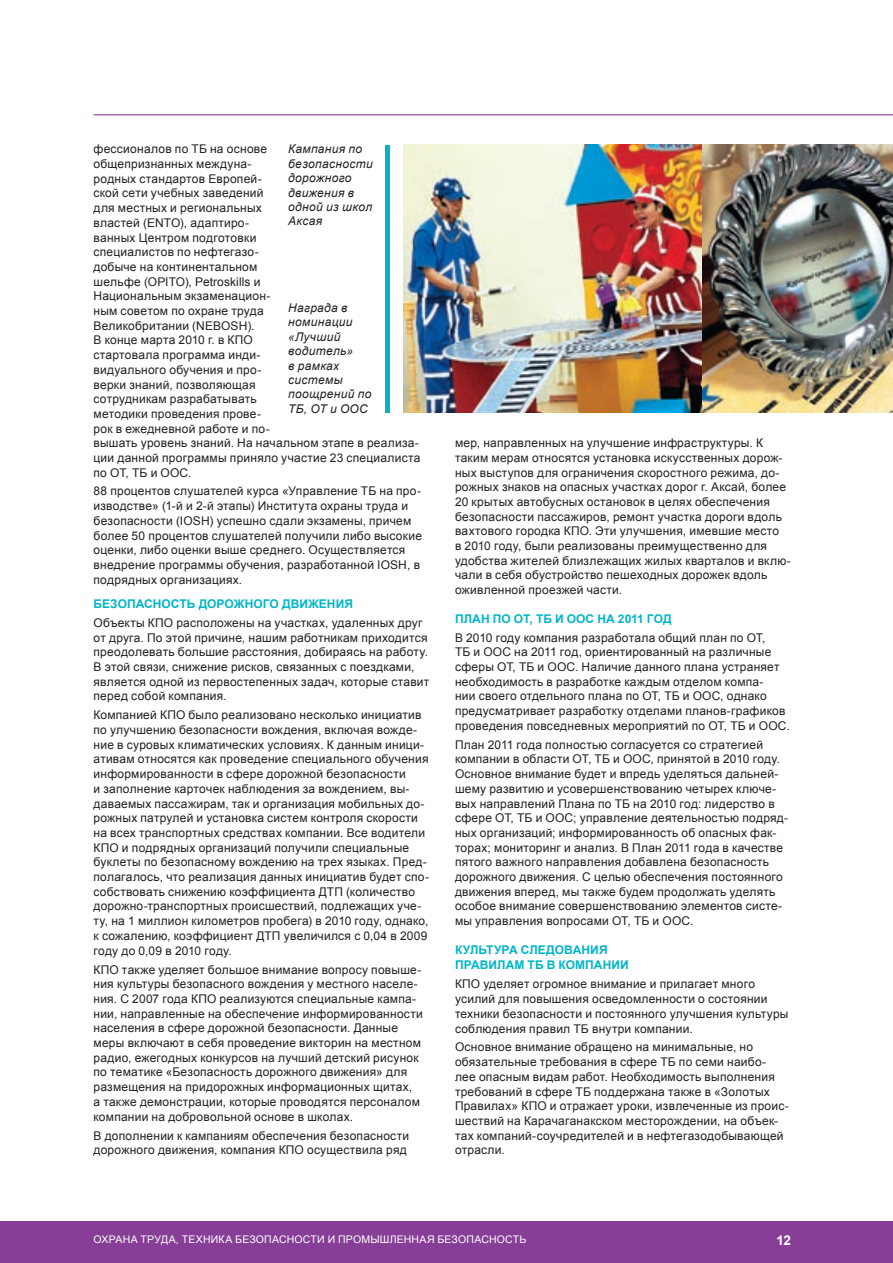
<style>
.page{position:relative;width:893px;height:1263px;background:#fff}
.page>*{position:absolute;margin:0;border:0;box-sizing:border-box;transform-origin:0 0}
.t1{font:700 13.5px "Arial";color:#fff}
.Body{font:12px/14.7px "Arial";letter-spacing:.02em;color:#231f20}
.Podpis{font:italic 12px/14.4px "Arial";letter-spacing:.025em;color:#231f20}
.Subhead_2{font:700 12px/15.8px "Arial";letter-spacing:.005em;color:#00b5c8}
.Colontitul{font:10.5px "Arial";letter-spacing:.015em;color:#fff}
.Colontitul-2{font:10.5px "Arial";letter-spacing:.035em;color:#fff}
</style>
<div class="page">
<hr style="left:0;top:0;width:1px;height:1263px;background:#231f20">
<div style="left:0;top:1222px;width:893px;height:41px;background:#873e97"></div>
<hr style="left:94px;top:114px;width:799px;height:1px;background:#873e97">
<hr style="left:385px;top:145px;width:4px;height:268px;background:#00b5c8">
<img style="left:403px;top:145px;width:300px;height:268px">
<img style="left:703px;top:145px;width:190px;height:268px">
<p class="Body" style="left:94px;top:142px;width:178px">фессионалов по ТБ на основе общепризнанных междуна&shy;родных стандартов Европей&shy;ской сети учебных заведений для местных и региональных властей (ENTO), адаптиро&shy;ванных Центром подготовки специалистов по нефтегазо&shy;добыче на континентальном шельфе (OPITO), Petroskills и<br>Национальным экзаменацион&shy;ным советом по охране труда<br>Великобритании (NEBOSH).<br>В конце марта 2010 г. в КПО стартовала программа инди&shy;видуального обучения и про&shy;верки знаний, позволяющая сотрудникам разрабатывать методики проведения прове&shy;рок в ежедневной работе и по-</p>
<p class="Podpis" style="left:288px;top:142px;width:86px">Кампания по безопасности дорожного движения в одной из школ<br>Аксая</p>
<p class="Podpis" style="left:288px;top:301px;width:85px">Награда в номинации «Лучший водитель»<br>в рамках системы поощрений по<br>ТБ, ОТ и ООС</p>
<p class="Body" style="left:94px;top:436px;width:328px">вышать уровень знаний. На начальном этапе в реализа&shy;ции данной программы приняло участие 23 специалиста по ОТ, ТБ и ООС.</p>
<p class="Body" style="left:94px;top:484px;width:330px">88 процентов слушателей курса «Управление ТБ на про&shy;изводстве» (1-й и 2-й этапы) Института охраны труда и безопасности (IOSH) успешно сдали экзамены, причем более 50 процентов слушателей получили либо высокие оценки, либо оценки выше среднего. Осуществляется внедрение программы обучения, разработанной IOSH, в подрядных организациях.</p>
<p class="Subhead_2" style="left:94px;top:596px;width:261px">БЕЗОПАСНОСТЬ ДОРОЖНОГО ДВИЖЕНИЯ</p>
<p class="Body" style="left:94px;top:615px;width:337px">Объекты КПО расположены на участках, удаленных друг от друга. По этой причине, нашим работникам приходится преодолевать большие расстояния, добираясь на работу.<br>В этой связи, снижение рисков, связанных с поездками, является одной из первостепенных задач, которые ставит перед собой компания.</p>
<p class="Body" style="left:94px;top:708px;width:337px">Компанией КПО было реализовано несколько инициатив по улучшению безопасности вождения, включая вожде&shy;ние в суровых климатических условиях. К данным иници&shy;ативам относятся как проведение специального обучения информированности в сфере дорожной безопасности<br>и заполнение карточек наблюдения за вождением, вы&shy;даваемых пассажирам, так и организация мобильных до&shy;рожных патрулей и установка систем контроля скорости на всех транспортных средствах компании. Все водители КПО и подрядных организаций получили специальные буклеты по безопасному вождению на трех языках. Пред&shy;полагалось, что реализация данных инициатив будет спо&shy;собствовать снижению коэффициента ДТП (количество дорожно-транспортных происшествий, подлежащих уче&shy;ту, на 1 миллион километров пробега) в 2010 году, однако, к сожалению, коэффициент ДТП увеличился с 0,04 в 2009 году до 0,09 в 2010 году.</p>
<p class="Body" style="left:94px;top:962px;width:331px">КПО также уделяет большое внимание вопросу повыше&shy;ния культуры безопасного вождения у местного населе&shy;ния. С 2007 года КПО реализуются специальные кампа&shy;нии, направленные на обеспечение информированности населения в сфере дорожной безопасности. Данные меры включают в себя проведение викторин на местном радио, ежегодных конкурсов на лучший детский рисунок по тематике «Безопасность дорожного движения» для размещения на придорожных информационных щитах,<br>а также демонстрации, которые проводятся персоналом компании на добровольной основе в школах.</p>
<p class="Body" style="left:94px;top:1128px;width:317px">В дополнении к кампаниям обеспечения безопасности дорожного движения, компания КПО осуществила ряд</p>
<p class="Body" style="left:455px;top:436px;width:337px">мер, направленных на улучшение инфраструктуры. К таким мерам относятся установка искусственных дорож&shy;ных выступов для ограничения скоростного режима, до&shy;рожных знаков на опасных участках дорог г. Аксай, более 20 крытых автобусных остановок в целях обеспечения безопасности пассажиров, ремонт участка дороги вдоль вахтового городка КПО. Эти улучшения, имевшие место<br>в 2010 году, были реализованы преимущественно для удобства жителей близлежащих жилых кварталов и вклю&shy;чали в себя обустройство пешеходных дорожек вдоль оживленной проезжей части.</p>
<p class="Subhead_2" style="left:455px;top:611px;width:218px">ПЛАН ПО ОТ, ТБ и ООС НА 2011 ГОД</p>
<p class="Body" style="left:455px;top:630px;width:336px">В 2010 году компания разработала общий план по ОТ,<br>ТБ и ООС на 2011 год, ориентированный на различные сферы ОТ, ТБ и ООС. Наличие данного плана устраняет необходимость в разработке каждым отделом компа-<br>нии своего отдельного плана по ОТ, ТБ и ООС, однако предусматривает разработку отделами планов-графиков проведения повседневных мероприятий по ОТ, ТБ и ООС.</p>
<p class="Body" style="left:455px;top:737px;width:335px">План 2011 года полностью согласуется со стратегией компании в области ОТ, ТБ и ООС, принятой в 2010 году.<br>Основное внимание будет и впредь уделяться дальней&shy;шему развитию и усовершенствованию четырех ключе&shy;вых направлений Плана по ТБ на 2010 год: лидерство в сфере ОТ, ТБ и ООС; управление деятельностью подряд&shy;ных организаций; информированность об опасных фак&shy;торах; мониторинг и анализ. В План 2011 года в качестве пятого важного направления добавлена безопасность дорожного движения. С целью обеспечения постоянного движения вперед, мы также будем продолжать уделять особое внимание совершенствованию элементов систе&shy;мы управления вопросами ОТ, ТБ и ООС.</p>
<p class="Subhead_2" style="left:455px;top:942px;width:175px">КУЛЬТУРА СЛЕДОВАНИЯ<br>ПРАВИЛАМ ТБ В КОМПАНИИ</p>
<p class="Body" style="left:455px;top:977px;width:335px">КПО уделяет огромное внимание и прилагает много усилий для повышения осведомленности о состоянии техники безопасности и постоянного улучшения культуры соблюдения правил ТБ внутри компании.</p>
<p class="Body" style="left:455px;top:1040px;width:335px">Основное внимание обращено на минимальные, но обязательные требования в сфере ТБ по семи наибо&shy;лее опасным видам работ. Необходимость выполнения требований в сфере ТБ поддержана также в «Золотых Правилах» КПО и отражает уроки, извлеченные из проис&shy;шествий на Карачаганакском месторождении, на объек&shy;тах компаний-соучредителей и в нефтегазодобывающей отрасли.</p>
<p class="Colontitul" style="left:94px;top:1232px;width:24px">Охрана</p>
<p class="Colontitul-2" style="left:141px;top:1232px;width:118px">труда, техника безопасност</p>
<p class="Colontitul" style="left:317px;top:1232px;width:30px">и и про</p>
<p class="Colontitul" style="left:361px;top:1232px;width:51px">мышленная</p>
<p class="Colontitul" style="left:438px;top:1232px;width:23px">безопасност</p>
<p class="Colontitul" style="left:519px;top:1232px;width:8px">ь</p>
<p class="t1" style="left:776px;top:1231px;width:16px">12</p>
</div>
